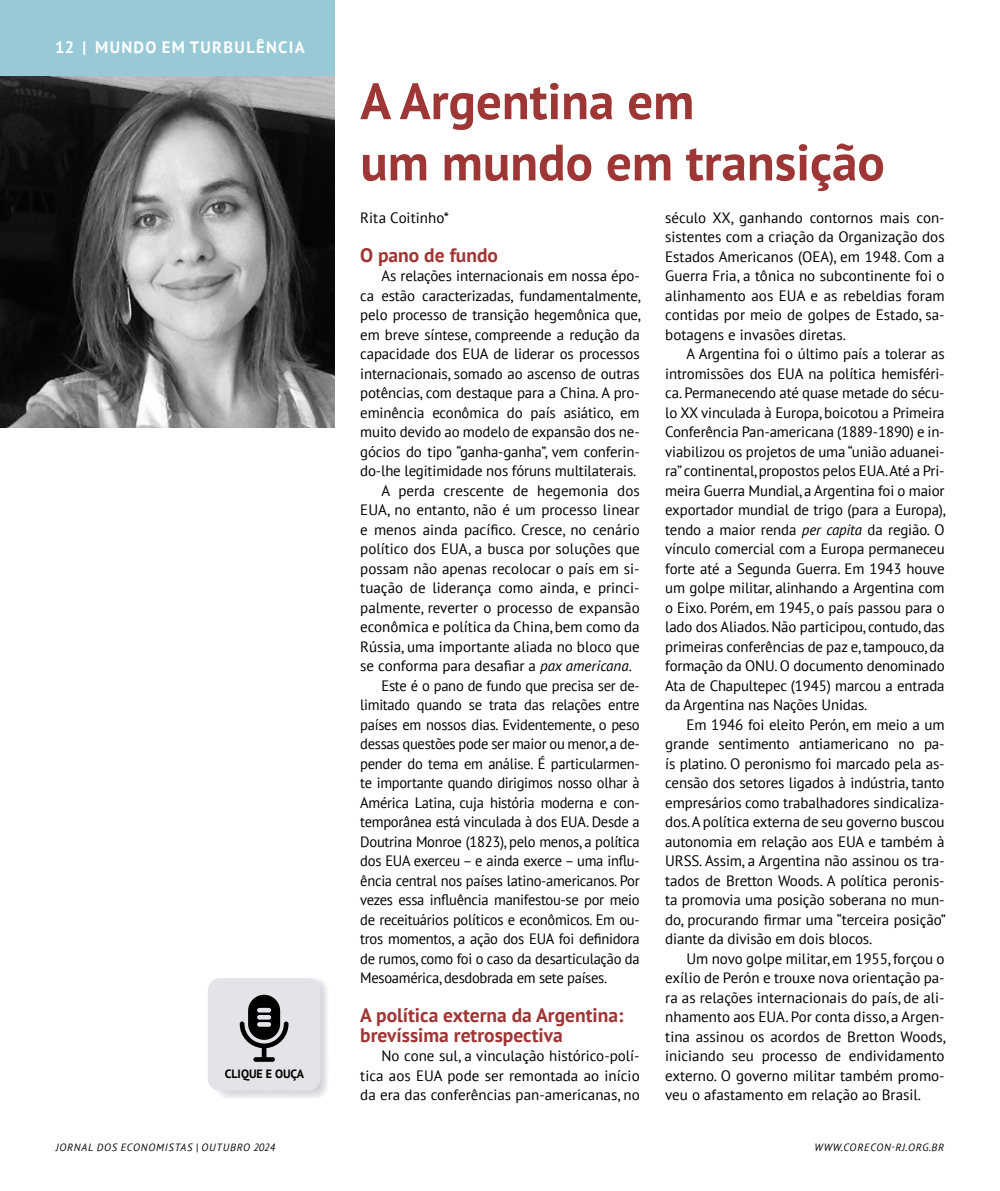
<style>
.page{position:relative;width:1000px;height:1191px;background:#fff}
.page>*{position:absolute;margin:0;border:0;box-sizing:border-box;transform-origin:0 0}
.t1{font:700 51px/61.2px "PT Sans";color:#9d3634}
.t2{font:700 19.5px/19.5px "PT Sans";color:#9d3634}
.t3{font:700 16.5px "PT Sans";letter-spacing:.08em;color:#fff}
.t4{font:15px/19.5px "PT Sans";letter-spacing:-.01em;color:#000;text-align:justify}
.t5{font:700 12px "PT Sans";color:#000}
.t6{font:italic 10.5px "PT Sans";letter-spacing:.08em;color:#000}
.s1{font-style:italic}
</style>
<div class="page">
<div style="left:0;top:0;width:334px;height:76px;background:#97cad6"></div>
<img style="left:0;top:76px;width:334px;height:351px">
<div style="left:208px;top:978px;width:112px;height:112px;background:#e3e3e8;border-radius:12px"></div>
<svg style="left:240px;top:994px;width:48px;height:67px"></svg>
<p class="t3" style="left:55px;top:37px;width:251px">12 | MUNDO EM TURBULÊNCIA</p>
<p class="t5" style="left:225px;top:1066px;width:81px">CLIQUE E OUÇA</p>
<h1 class="t1" style="left:360px;top:70px;width:526px">A Argentina em<br>um mundo em transição</h1>
<p class="t4" style="left:360px;top:207px;width:90px">Rita Coitinho*</p>
<h2 class="t2" style="left:360px;top:245px;width:139px">O pano de fundo</h2>
<p class="t4" style="left:381px;top:266px;width:259px">As relações internacionais em nossa épo-</p>
<p class="t4" style="left:360px;top:285px;width:282px">ca estão caracterizadas, fundamentalmente,</p>
<p class="t4" style="left:360px;top:305px;width:282px">pelo processo de transição hegemônica que,</p>
<p class="t4" style="left:360px;top:324px;width:281px">em breve síntese, compreende a redução da</p>
<p class="t4" style="left:360px;top:344px;width:281px">capacidade dos EUA de liderar os processos</p>
<p class="t4" style="left:360px;top:363px;width:281px">internacionais, somado ao ascenso de outras</p>
<p class="t4" style="left:360px;top:383px;width:281px">potências, com destaque para a China. A pro-</p>
<p class="t4" style="left:360px;top:402px;width:281px">eminência econômica do país asiático, em</p>
<p class="t4" style="left:360px;top:422px;width:281px">muito devido ao modelo de expansão dos ne-</p>
<p class="t4" style="left:360px;top:441px;width:281px">gócios do tipo “ganha-ganha”, vem conferin-</p>
<p class="t4" style="left:360px;top:461px;width:277px">do-lhe legitimidade nos fóruns multilaterais.</p>
<p class="t4" style="left:381px;top:480px;width:259px">A perda crescente de hegemonia dos</p>
<p class="t4" style="left:360px;top:500px;width:281px">EUA, no entanto, não é um processo linear</p>
<p class="t4" style="left:360px;top:519px;width:281px">e menos ainda pacífico. Cresce, no cenário</p>
<p class="t4" style="left:360px;top:539px;width:281px">político dos EUA, a busca por soluções que</p>
<p class="t4" style="left:360px;top:558px;width:281px">possam não apenas recolocar o país em si-</p>
<p class="t4" style="left:360px;top:578px;width:281px">tuação de liderança como ainda, e princi-</p>
<p class="t4" style="left:360px;top:597px;width:281px">palmente, reverter o processo de expansão</p>
<p class="t4" style="left:360px;top:617px;width:281px">econômica e política da China, bem como da</p>
<p class="t4" style="left:360px;top:636px;width:281px">Rússia, uma importante aliada no bloco que</p>
<p class="t4" style="left:360px;top:656px;width:273px">se conforma para desafiar a <span class="s1">pax americana</span>.</p>
<p class="t4" style="left:381px;top:675px;width:259px">Este é o pano de fundo que precisa ser de-</p>
<p class="t4" style="left:360px;top:695px;width:281px">limitado quando se trata das relações entre</p>
<p class="t4" style="left:360px;top:714px;width:281px">países em nossos dias. Evidentemente, o peso</p>
<p class="t4" style="left:360px;top:734px;width:281px">dessas questões pode ser maior ou menor, a de-</p>
<p class="t4" style="left:360px;top:753px;width:281px">pender do tema em análise. É particularmen-</p>
<p class="t4" style="left:360px;top:773px;width:281px">te importante quando dirigimos nosso olhar à</p>
<p class="t4" style="left:360px;top:792px;width:281px">América Latina, cuja história moderna e con-</p>
<p class="t4" style="left:360px;top:812px;width:281px">temporânea está vinculada à dos EUA. Desde a</p>
<p class="t4" style="left:360px;top:831px;width:281px">Doutrina Monroe (1823), pelo menos, a política</p>
<p class="t4" style="left:360px;top:851px;width:281px">dos EUA exerceu – e ainda exerce – uma influ-</p>
<p class="t4" style="left:360px;top:870px;width:281px">ência central nos países latino-americanos. Por</p>
<p class="t4" style="left:360px;top:890px;width:281px">vezes essa influência manifestou-se por meio</p>
<p class="t4" style="left:360px;top:909px;width:281px">de receituários políticos e econômicos. Em ou-</p>
<p class="t4" style="left:360px;top:929px;width:281px">tros momentos, a ação dos EUA foi definidora</p>
<p class="t4" style="left:360px;top:948px;width:281px">de rumos, como foi o caso da desarticulação da</p>
<p class="t4" style="left:360px;top:968px;width:248px">Mesoamérica, desdobrada em sete países.</p>
<h2 class="t2" style="left:360px;top:1005px;width:264px">A política externa da Argentina: brevíssima retrospectiva</h2>
<p class="t4" style="left:360px;top:1046px;width:281px;text-indent:21px">No cone sul, a vinculação histórico-polí&shy;tica aos EUA pode ser remontada ao início da era das conferências pan-americanas, no</p>
<p class="t4" style="left:665px;top:207px;width:281px">século XX, ganhando contornos mais con&shy;sistentes com a criação da Organização dos Estados Americanos (OEA), em 1948. Com a Guerra Fria, a tônica no subcontinente foi o alinhamento aos EUA e as rebeldias foram contidas por meio de golpes de Estado, sa&shy;botagens e invasões diretas.</p>
<p class="t4" style="left:665px;top:344px;width:282px;text-indent:21px">A Argentina foi o último país a tolerar as intromissões dos EUA na política hemisféri&shy;ca. Permanecendo até quase metade do sécu&shy;lo XX vinculada à Europa, boicotou a Primeira Conferência Pan-americana (1889-1890) e in&shy;viabilizou os projetos de uma “união aduanei&shy;ra” continental, propostos pelos EUA. Até a Pri&shy;meira Guerra Mundial, a Argentina foi o maior exportador mundial de trigo (para a Europa), tendo a maior renda <span class="s1">per capita</span> da região. O vínculo comercial com a Europa permaneceu forte até a Segunda Guerra. Em 1943 houve um golpe militar, alinhando a Argentina com o Eixo. Porém, em 1945, o país passou para o lado dos Aliados. Não participou, contudo, das primeiras conferências de paz e, tampouco, da formação da ONU. O documento denominado Ata de Chapultepec (1945) marcou a entrada da Argentina nas Nações Unidas.</p>
<p class="t4" style="left:665px;top:714px;width:282px;text-indent:21px">Em 1946 foi eleito Perón, em meio a um grande sentimento antiamericano no pa&shy;ís platino. O peronismo foi marcado pela as&shy;censão dos setores ligados à indústria, tanto empresários como trabalhadores sindicaliza&shy;dos. A política externa de seu governo buscou autonomia em relação aos EUA e também à URSS. Assim, a Argentina não assinou os tra&shy;tados de Bretton Woods. A política peronis&shy;ta promovia uma posição soberana no mun&shy;do, procurando firmar uma “terceira posição” diante da divisão em dois blocos.</p>
<p class="t4" style="left:665px;top:948px;width:282px;text-indent:21px">Um novo golpe militar, em 1955, forçou o exílio de Perón e trouxe nova orientação pa&shy;ra as relações internacionais do país, de ali&shy;nhamento aos EUA. Por conta disso, a Argen&shy;tina assinou os acordos de Bretton Woods, iniciando seu processo de endividamento externo. O governo militar também promo&shy;veu o afastamento em relação ao Brasil.</p>
<p class="t6" style="left:56px;top:1140px;width:221px">JORNAL DOS ECONOMISTAS | OUTUBRO 2024</p>
<p class="t6" style="left:814px;top:1140px;width:131px">WWW.CORECON-RJ.ORG.BR</p>
</div>
